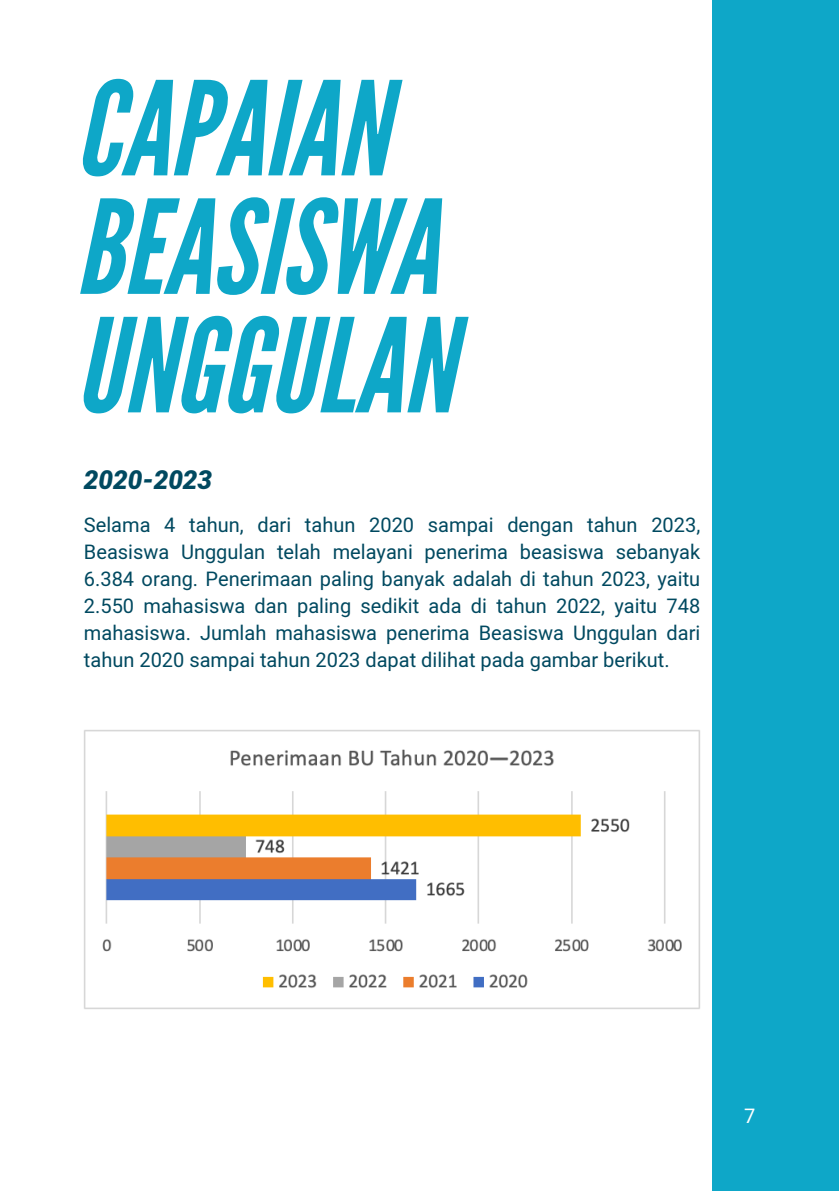
<style>
.page{position:relative;width:839px;height:1191px;background:#fff}
.page>*{position:absolute;margin:0;border:0;box-sizing:border-box;transform-origin:0 0}
.t1{font:italic 130px/118.4px "League Gothic";color:#0ea7c8}
.t2{font:italic 900 26px "Mardoto";color:#004960}
.t3{font:20px/27px "Mardoto";color:#004960;text-align:justify}
.t4{font:20px "Mardoto";color:#fff}
</style>
<div class="page">
<div style="left:712px;top:0;width:126px;height:1191px;background:#0ea7c8"></div>
<img style="left:84px;top:730px;width:616px;height:279px">
<p class="t1" style="left:75px;top:73px;width:380px">CAPAIAN<br>BEASISWA<br>UNGGULAN</p>
<p class="t2" style="left:84px;top:464px;width:130px">2020-2023</p>
<p class="t3" style="left:84px;top:512px;width:617px">Selama 4 tahun, dari tahun 2020 sampai dengan tahun 2023, Beasiswa Unggulan telah melayani penerima beasiswa sebanyak 6.384 orang. Penerimaan paling banyak adalah di tahun 2023, yaitu 2.550 mahasiswa dan paling sedikit ada di tahun 2022, yaitu 748 mahasiswa. Jumlah mahasiswa penerima Beasiswa Unggulan dari tahun 2020 sampai tahun 2023 dapat dilihat pada gambar berikut.</p>
<h2 class="t4" style="left:744px;top:1104px;width:13px">7</h2>
</div>
